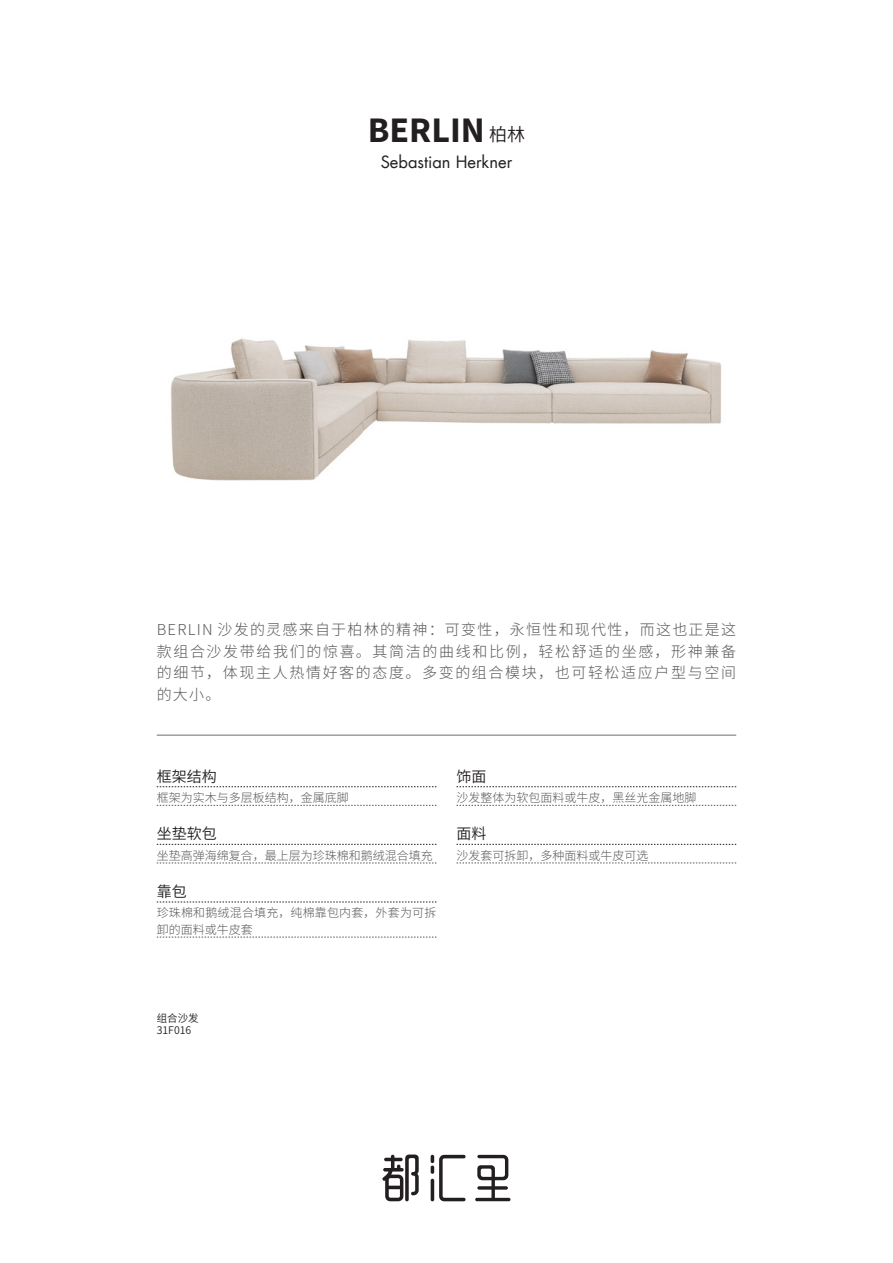
<style>
.page{position:relative;width:893px;height:1263px;background:#fff}
.page>*{position:absolute;margin:0;border:0;box-sizing:border-box;transform-origin:0 0}
.中英文产品名称{font:700 36px "Source Sans Pro";color:#231f20}
.设计师名字{font:16.5px "Futura LT";color:#231f20}
.家具说明{font:300 15px/21.6px "Source Han Sans CN";letter-spacing:.11em;color:#57585a;text-align:justify}
.t1{font:15px "Source Han Sans CN";color:#231f20}
.t2{font:300 12px/16.5px "Source Han Sans CN";color:#57585a}
.产品品类_编号{font:10.5px "Source Han Sans CN";color:#231f20}
.s1{font-family:"Source Han Sans CN";font-weight:400;font-size:18px}
</style>
<div class="page">
<svg style="left:382px;top:1154px;width:37px;height:47px"></svg>
<svg style="left:431px;top:1155px;width:35px;height:46px"></svg>
<svg style="left:475px;top:1155px;width:35px;height:46px"></svg>
<svg style="left:157px;top:786px;width:279px;height:1px"></svg>
<svg style="left:157px;top:805px;width:279px;height:1px"></svg>
<svg style="left:157px;top:844px;width:279px;height:1px"></svg>
<svg style="left:157px;top:863px;width:279px;height:1px"></svg>
<svg style="left:157px;top:902px;width:279px;height:1px"></svg>
<svg style="left:157px;top:937px;width:279px;height:1px"></svg>
<svg style="left:457px;top:786px;width:279px;height:1px"></svg>
<svg style="left:457px;top:805px;width:279px;height:1px"></svg>
<svg style="left:457px;top:844px;width:279px;height:1px"></svg>
<svg style="left:457px;top:863px;width:279px;height:1px"></svg>
<hr style="left:157px;top:735px;width:579px;height:1px;background:#6c6d70">
<img style="left:171px;top:338px;width:551px;height:143px">
<p class="中英文产品名称" style="left:368px;top:107px;width:159px">BERLIN <span class="s1">柏林</span></p>
<p class="设计师名字" style="left:381px;top:151px;width:133px">Sebastian Herkner</p>
<p class="家具说明" style="left:157px;top:619px;width:581px">BERLIN 沙发的灵感来自于柏林的精神：可变性，永恒性和现代性，而这也正是这款组合沙发带给我们的惊喜。其简洁的曲线和比例，轻松舒适的坐感，形神兼备的细节，体现主人热情好客的态度。多变的组合模块，也可轻松适应户型与空间的大小。</p>
<p class="t1" style="left:157px;top:767px;width:61px">框架结构</p>
<p class="t2" style="left:157px;top:790px;width:193px">框架为实木与多层板结构，金属底脚</p>
<p class="t1" style="left:157px;top:825px;width:61px">坐垫软包</p>
<p class="t2" style="left:157px;top:847px;width:277px">坐垫高弹海绵复合，最上层为珍珠棉和鹅绒混合填充</p>
<p class="t1" style="left:157px;top:883px;width:31px">靠包</p>
<p class="t2" style="left:157px;top:905px;width:281px">珍珠棉和鹅绒混合填充，纯棉靠包内套，外套为可拆卸的面料或牛皮套</p>
<p class="t1" style="left:457px;top:767px;width:31px">饰面</p>
<p class="t2" style="left:457px;top:790px;width:241px">沙发整体为软包面料或牛皮，黑丝光金属地脚</p>
<p class="t1" style="left:457px;top:825px;width:31px">面料</p>
<p class="t2" style="left:457px;top:847px;width:193px">沙发套可拆卸，多种面料或牛皮可选</p>
<p class="产品品类_编号" style="left:157px;top:1012px;width:43px">组合沙发</p>
<p class="产品品类_编号" style="left:157px;top:1024px;width:36px">31F016</p>
</div>
